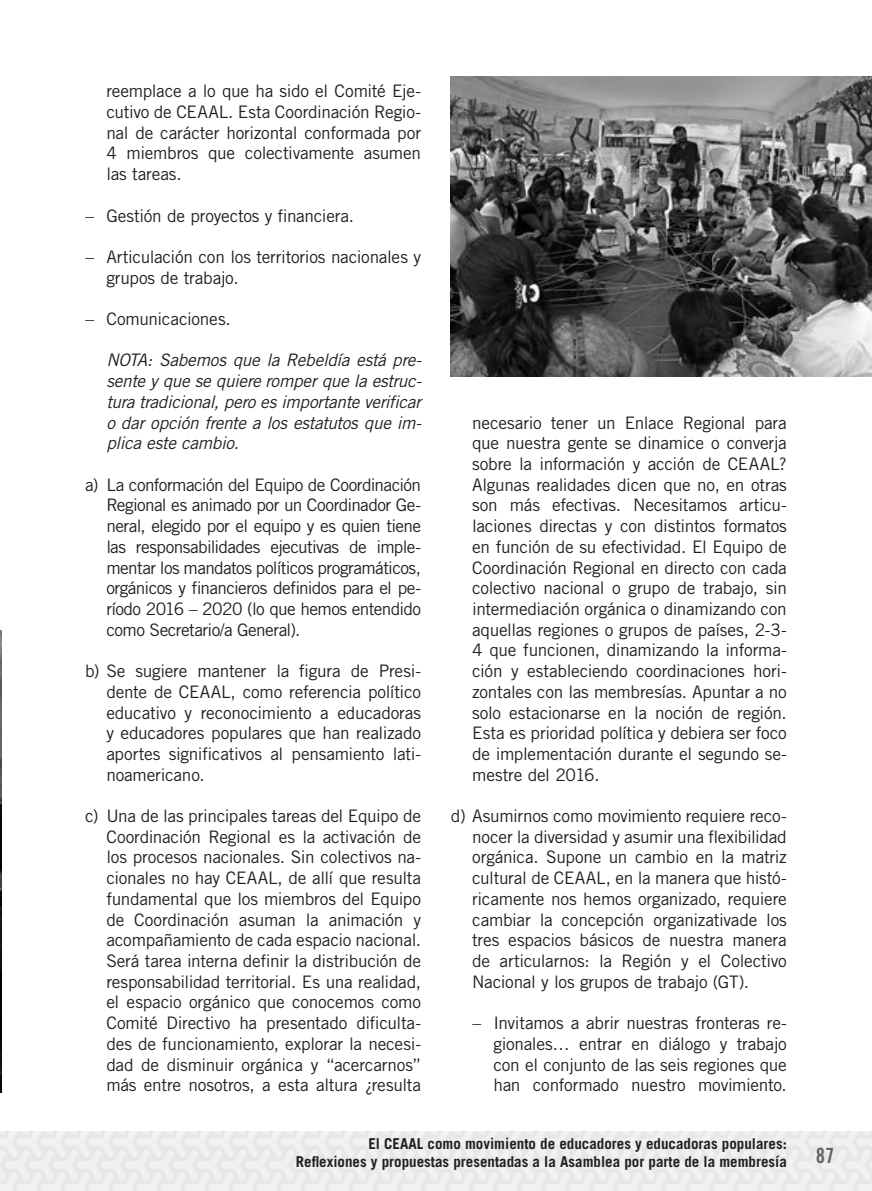
<style>
.page{position:relative;width:872px;height:1191px;background:#fff}
.page>*{position:absolute;margin:0;border:0;box-sizing:border-box;transform-origin:0 0}
.t1{font:21px "Trade Gothic LT Std Bd Cn 20";color:#636366}
.Cuerpo_de_texto{font:17.25px/20.7px "Trade Gothic LT Std";letter-spacing:-.015em;color:#231f20;text-align:justify}
.Cuerpo_de_texto-2{font:italic 17.25px/20.7px "Trade Gothic LT Std";letter-spacing:-.02em;color:#231f20;text-align:justify}
.t2{font:700 15px/18px "Trade Gothic LT Std";color:#231f20;text-align:right}
</style>
<div class="page">
<div style="left:0;top:1131px;width:872px;height:60px;background:#eeeff0"></div>
<img style="left:451px;top:77px;width:421px;height:299px">
<img style="left:0;top:630px;width:2px;height:462px">
<p class="Cuerpo_de_texto" style="left:106px;top:81px;width:316px">reemplace a lo que ha sido el Comité Eje&shy;cutivo de CEAAL. Esta Coordinación Regio&shy;nal de carácter horizontal conformada por 4 miembros que colectivamente asumen las tareas.</p>
<p class="Cuerpo_de_texto" style="left:106px;top:205px;width:249px">Gestión de proyectos y financiera.</p>
<p class="Cuerpo_de_texto" style="left:106px;top:246px;width:316px">Articulación con los territorios nacionales y grupos de trabajo.</p>
<p class="Cuerpo_de_texto" style="left:106px;top:308px;width:126px">Comunicaciones.</p>
<p class="Cuerpo_de_texto-2" style="left:106px;top:350px;width:317px">NOTA: Sabemos que la Rebeldía está pre&shy;sente y que se quiere romper que la estruc&shy;tura tradicional, pero es importante verificar o dar opción frente a los estatutos que im&shy;plica este cambio.</p>
<p class="Cuerpo_de_texto" style="left:106px;top:474px;width:316px;text-indent:-21px">a) La conformación del Equipo de Coordinación Regional es animado por un Coordinador Ge&shy;neral, elegido por el equipo y es quien tiene las responsabilidades ejecutivas de imple&shy;mentar los mandatos políticos programáticos, orgánicos y financieros definidos para el pe&shy;ríodo 2016 – 2020 (lo que hemos entendido como Secretario/a General).</p>
<p class="Cuerpo_de_texto" style="left:106px;top:660px;width:316px;text-indent:-21px">b) Se sugiere mantener la figura de Presi&shy;dente de CEAAL, como referencia político educativo y reconocimiento a educadoras y educadores populares que han realizado aportes significativos al pensamiento lati&shy;noamericano.</p>
<p class="Cuerpo_de_texto" style="left:106px;top:805px;width:316px;text-indent:-21px">c) Una de las principales tareas del Equipo de Coordinación Regional es la activación de los procesos nacionales. Sin colectivos na&shy;cionales no hay CEAAL, de allí que resulta fundamental que los miembros del Equipo de Coordinación asuman la animación y acompañamiento de cada espacio nacional.<br>Será tarea interna definir la distribución de responsabilidad territorial. Es una realidad, el espacio orgánico que conocemos como Comité Directivo ha presentado dificulta&shy;des de funcionamiento, explorar la necesi&shy;dad de disminuir orgánica y “acercarnos” más entre nosotros, a esta altura ¿resulta</p>
<p class="Cuerpo_de_texto" style="left:472px;top:412px;width:316px">necesario tener un Enlace Regional para que nuestra gente se dinamice o converja sobre la información y acción de CEAAL?<br>Algunas realidades dicen que no, en otras son más efectivas. Necesitamos articu&shy;laciones directas y con distintos formatos en función de su efectividad. El Equipo de Coordinación Regional en directo con cada colectivo nacional o grupo de trabajo, sin intermediación orgánica o dinamizando con aquellas regiones o grupos de países, 2-3- 4 que funcionen, dinamizando la informa&shy;ción y estableciendo coordinaciones hori&shy;zontales con las membresías. Apuntar a no solo estacionarse en la noción de región.<br>Esta es prioridad política y debiera ser foco de implementación durante el segundo se&shy;mestre del 2016.</p>
<p class="Cuerpo_de_texto" style="left:472px;top:805px;width:316px;text-indent:-21px">d) Asumirnos como movimiento requiere reco&shy;nocer la diversidad y asumir una flexibilidad orgánica. Supone un cambio en la matriz cultural de CEAAL, en la manera que histó&shy;ricamente nos hemos organizado, requiere cambiar la concepción organizativade los tres espacios básicos de nuestra manera de articularnos: la Región y el Colectivo Nacional y los grupos de trabajo (GT).</p>
<p class="Cuerpo_de_texto" style="left:493px;top:1012px;width:295px">Invitamos a abrir nuestras fronteras re&shy;gionales… entrar en diálogo y trabajo con el conjunto de las seis regiones que han conformado nuestro movimiento.</p>
<p class="t2" style="left:296px;top:1134px;width:492px">El CEAAL como movimiento de educadores y educadoras populares:<br>Reflexiones y propuestas presentadas a la Asamblea por parte de la membresía</p>
<p class="t1" style="left:816px;top:1142px;width:20px">87</p>
</div>
